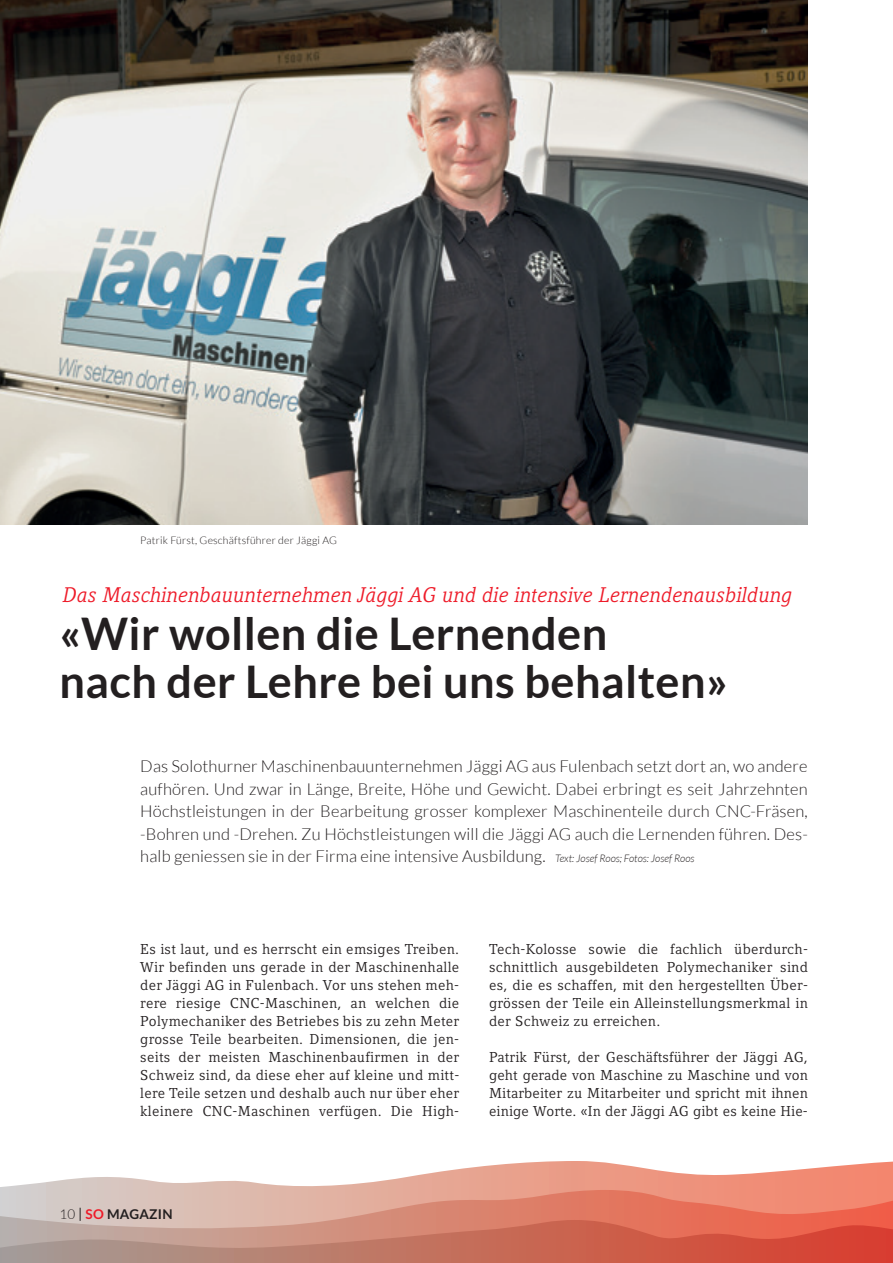
<style>
.page{position:relative;width:893px;height:1263px;background:#fff}
.page>*{position:absolute;margin:0;border:0;box-sizing:border-box;transform-origin:0 0}
.t1{font:700 45px/48px "Lato";letter-spacing:.01em;color:#231f20}
.t2{font:italic 21px "Compatil Letter LT Pro";letter-spacing:-.01em;color:#ee1b29}
.t3{font:300 16.5px/22.5px "Lato";letter-spacing:.01em;color:#231f20;text-align:justify}
.t4{font:14.25px/18px "Compatil Letter LT Pro";letter-spacing:.02em;color:#231f20;text-align:justify}
.t5{font:700 13.5px "Lato";letter-spacing:.02em;color:#231f20}
.t6{font:300 10.5px "Lato";letter-spacing:.02em;color:#231f20}
.s1{font-style:italic;font-size:10.5px}
.s2{font-weight:300}
.s3{color:#ee1b29}
</style>
<div class="page">
<svg style="left:0;top:1161px;width:893px;height:29px"></svg>
<svg style="left:0;top:1190px;width:893px;height:18px;background:#e2a090"></svg>
<svg style="left:0;top:1208px;width:893px;height:55px;background:#ce7e6e"></svg>
<img style="left:0;top:0;width:808px;height:525px">
<p class="t6" style="left:140px;top:534px;width:198px">Patrik Fürst, Geschäftsführer der Jäggi AG</p>
<h2 class="t2" style="left:63px;top:582px;width:731px">Das Maschinenbauunternehmen Jäggi AG und die intensive Lernendenausbildung</h2>
<h1 class="t1" style="left:60px;top:609px;width:670px">«Wir wollen die Lernenden<br>nach der Lehre bei uns behalten»</h1>
<p class="t3" style="left:140px;top:755px;width:669px">Das Solothurner Maschinenbauunternehmen Jäggi AG aus Fulenbach setzt dort an, wo andere aufhören. Und zwar in Länge, Breite, Höhe und Gewicht. Dabei erbringt es seit Jahrzehnten Höchstleistungen in der Bearbeitung grosser komplexer Maschinenteile durch CNC-Fräsen, -Bohren und -Drehen. Zu Höchstleistungen will die Jäggi AG auch die Lernenden führen. Des&shy;halb geniessen sie in der Firma eine intensive Ausbildung. <span class="s1">Text: Josef Roos; Fotos: Josef Roos</span></p>
<p class="t4" style="left:140px;top:940px;width:320px">Es ist laut, und es herrscht ein emsiges Treiben.<br>Wir befinden uns gerade in der Maschinenhalle der Jäggi AG in Fulenbach. Vor uns stehen meh&shy;rere riesige CNC-Maschinen, an welchen die Polymechaniker des Betriebes bis zu zehn Meter grosse Teile bearbeiten. Dimensionen, die jen&shy;seits der meisten Maschinenbaufirmen in der Schweiz sind, da diese eher auf kleine und mitt&shy;lere Teile setzen und deshalb auch nur über eher kleinere CNC-Maschinen verfügen. Die High-</p>
<p class="t4" style="left:489px;top:940px;width:320px">Tech-Kolosse sowie die fachlich überdurch&shy;schnittlich ausgebildeten Polymechaniker sind es, die es schaffen, mit den hergestellten Über&shy;grössen der Teile ein Alleinstellungsmerkmal in der Schweiz zu erreichen.</p>
<p class="t4" style="left:489px;top:1048px;width:320px">Patrik Fürst, der Geschäftsführer der Jäggi AG, geht gerade von Maschine zu Maschine und von Mitarbeiter zu Mitarbeiter und spricht mit ihnen einige Worte. «In der Jäggi AG gibt es keine Hie-</p>
<p class="t5" style="left:60px;top:1206px;width:115px"><span class="s2">10</span> <span class="s3">SO</span> MAGAZIN</p>
</div>
